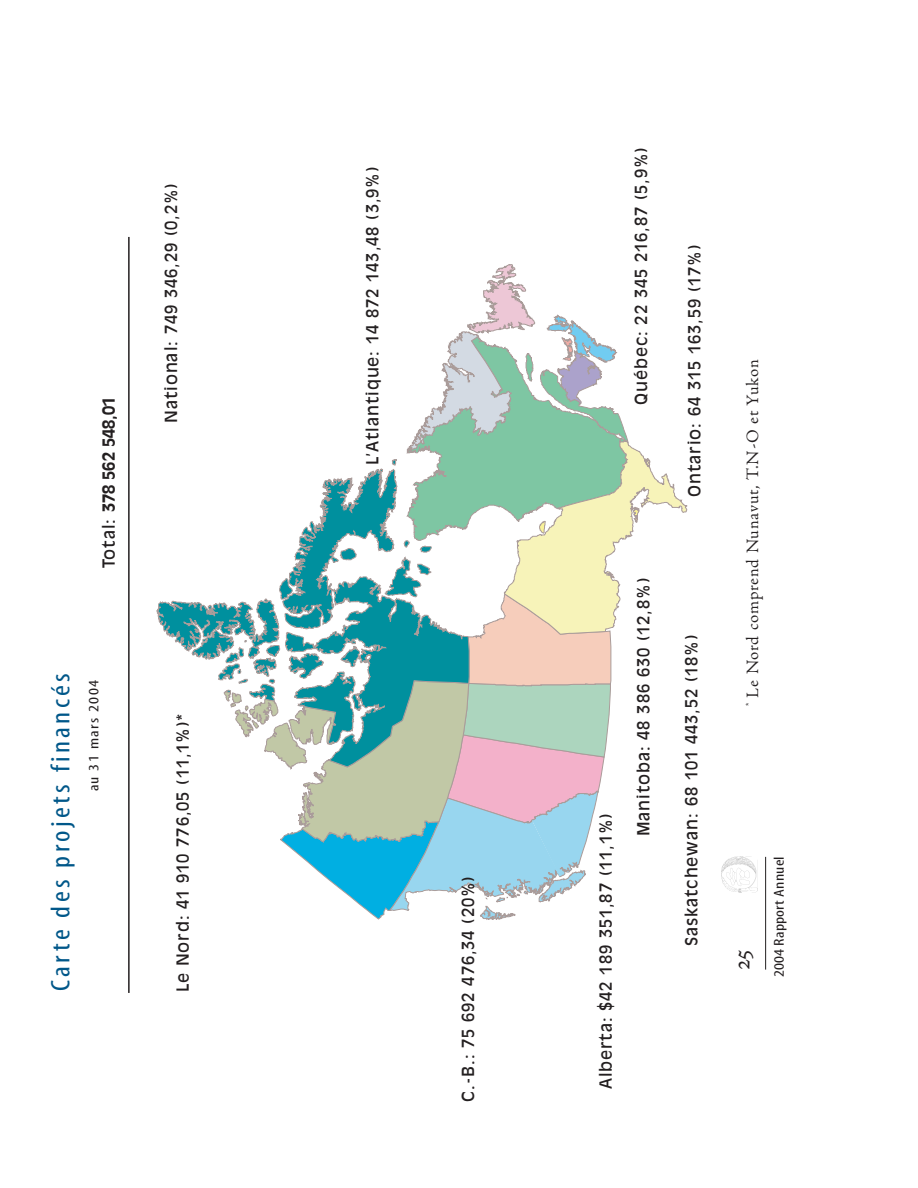
<style>
.page{position:relative;width:918px;height:1188px;background:#fff}
.page>*{position:absolute;margin:0;border:0;box-sizing:border-box;transform-origin:0 0}
.t1{font:condensed 27px "Myriad";letter-spacing:.115em;color:#005789;scale:1.1 1}
.t2{font:27px "Adobe Jenson Regular SC";color:#231f20}
.t3{font:18px "Adobe Jenson";letter-spacing:.035em;color:#231f20}
.t4{font:16.5px "Antique Olive";letter-spacing:.055em;color:#231f20}
.t5{font:700 16.5px "Antique Olive";color:#231f20}
.t6{font:condensed 14.4px "Myriad";letter-spacing:.01em;color:#231f20;scale:1.25 1}
.t7{font:condensed 14.4px "Myriad";letter-spacing:.075em;color:#231f20;scale:1.25 1}
.s1{font-weight:400}
</style>
<div class="page">
<svg style="left:156px;top:264px;width:531px;height:656px"></svg>
<div style="left:175px;top:670px;width:19px;height:324px;background:#fff"></div>
<hr style="left:128px;top:237px;width:2px;height:756px;background:#231f20">
<img style="left:722px;top:856px;width:35px;height:37px">
<hr style="left:765px;top:857px;width:1px;height:113px;background:#231f20">
<p class="t5" style="left:102px;top:568px;width:173px;rotate:-90deg"><span class="s1">Total:</span> 378 562 548,01</p>
<h1 class="t1" style="left:50px;top:991px;width:291px;rotate:-90deg">Carte des projets financés</h1>
<p class="t7" style="left:88px;top:791px;width:91px;rotate:-90deg">au 31 mars 2004</p>
<p class="t4" style="left:164px;top:423px;width:241px;rotate:-90deg">National: 749 346,29 (0,2%)</p>
<p class="t4" style="left:176px;top:992px;width:281px;rotate:-90deg">Le Nord: 41 910 776,05 (11,1%)*</p>
<p class="t4" style="left:366px;top:465px;width:299px;rotate:-90deg">L’Atlantique: 14 872 143,48 (3,9%)</p>
<p class="t4" style="left:461px;top:1102px;width:227px;rotate:-90deg">C.-B.: 75 692 476,34 (20%)</p>
<p class="t4" style="left:634px;top:405px;width:259px;rotate:-90deg">Québec: 22 345 216,87 (5,9%)</p>
<p class="t4" style="left:688px;top:497px;width:254px;rotate:-90deg">Ontario: 64 315 163,59 (17%)</p>
<p class="t4" style="left:599px;top:1089px;width:277px;rotate:-90deg">Alberta: $42 189 351,87 (11,1%)</p>
<p class="t4" style="left:637px;top:836px;width:260px;rotate:-90deg">Manitoba: 48 386 630 (12,8%)</p>
<p class="t4" style="left:685px;top:946px;width:313px;rotate:-90deg">Saskatchewan: 68 101 443,52 (18%)</p>
<p class="t3" style="left:745px;top:706px;width:348px;rotate:-90deg"><sup>*</sup> Le Nord comprend Nunavut, T.N-O et Yukon</p>
<h1 class="t2" style="left:727px;top:970px;width:23px;rotate:-90deg">25</h1>
<p class="t6" style="left:773px;top:977px;width:98px;rotate:-90deg">2004 Rapport Annuel</p>
</div>
